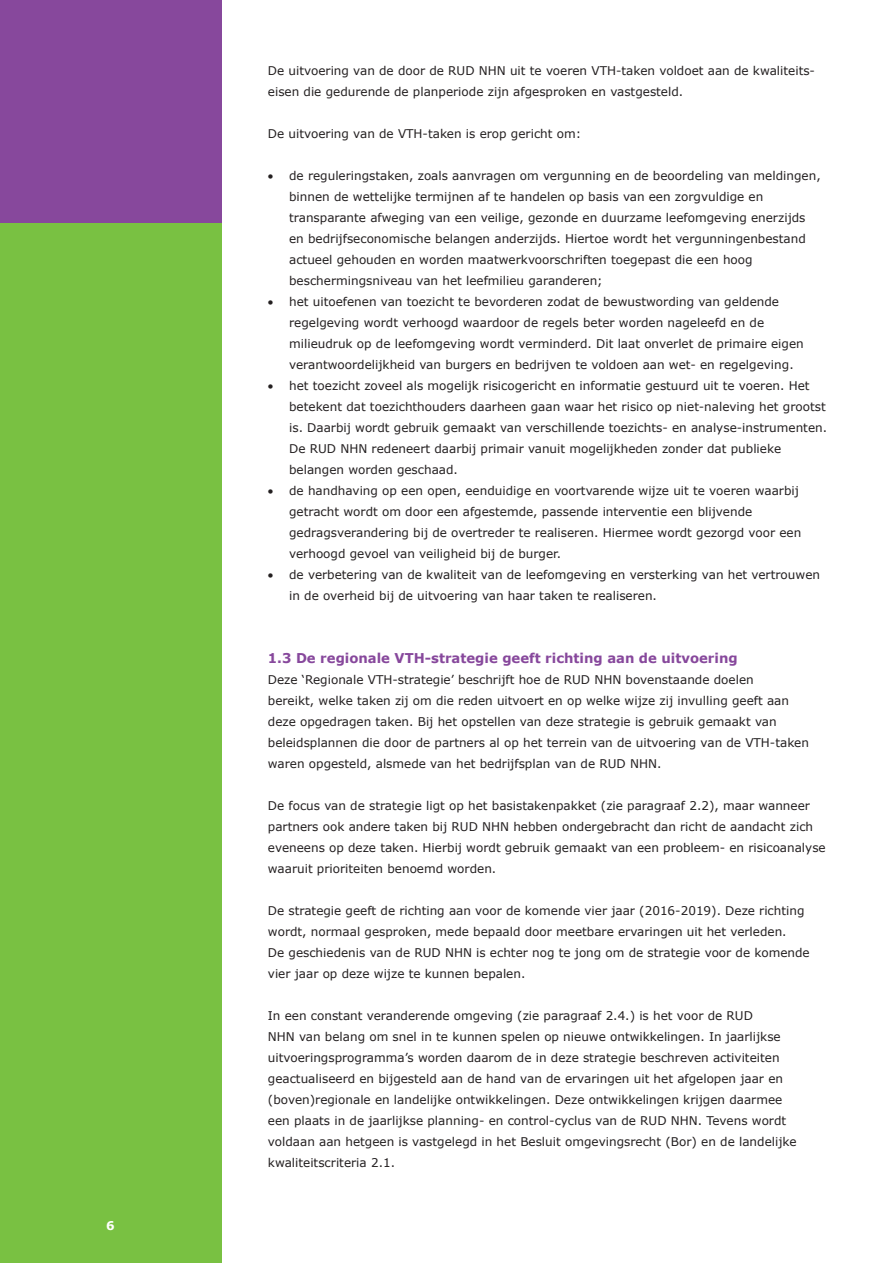
<style>
.page{position:relative;width:893px;height:1263px;background:#fff}
.page>*{position:absolute;margin:0;border:0;box-sizing:border-box;transform-origin:0 0}
.t1{font:700 13.5px "Verdana";color:#87489c}
.t2{font:12px/21px "Verdana";color:#231f20}
.t3{font:700 12px "Verdana";color:#fff}
</style>
<div class="page">
<div style="left:0;top:0;width:221px;height:1263px;background:#79c142"></div>
<div style="left:0;top:0;width:221px;height:222px;background:#87489c"></div>
<p class="t3" style="left:106px;top:1217px;width:10px">6</p>
<p class="t2" style="left:268px;top:60px;width:547px;text-indent:211px">N HN uit te voeren VTH-taken voldoet aan de kwaliteits&shy;eisen die gedurende de planperiode zijn afgesproken en vastgesteld.</p>
<p class="t2" style="left:268px;top:123px;width:315px">De uitvoering van de VTH-taken is erop gericht om:</p>
<p class="t2" style="left:289px;top:165px;width:533px;text-indent:-21px">• de reguleringstaken, zoals aanvragen om vergunning en de beoordeling van meldingen, binnen de wettelijke termijnen af te handelen op basis van een zorgvuldige en transparante afweging van een veilige, gezonde en duurzame leefomgeving enerzijds en bedrijfseconomische belangen anderzijds. Hiertoe wordt het vergunningenbestand actueel gehouden en worden maatwerkvoorschriften toegepast die een hoog beschermingsniveau van het leefmilieu garanderen;</p>
<p class="t2" style="left:289px;top:291px;width:516px;text-indent:-21px">• het uitoefenen van toezicht te bevorderen zodat de bewustwording van geldende regelgeving wordt verhoogd waardoor de regels beter worden nageleefd en de milieudruk op de leefomgeving wordt verminderd. Dit laat onverlet de primaire eigen verantwoordelijkheid van burgers en bedrijven te voldoen aan wet- en regelgeving.</p>
<p class="t2" style="left:289px;top:375px;width:539px;text-indent:-21px">• het toezicht zoveel als mogelijk risicogericht en informatie gestuurd uit te voeren. Het betekent dat toezichthouders daarheen gaan waar het risico op niet-naleving het grootst is. Daarbij wordt gebruik gemaakt van verschillende toezichts- en analyse-instrumenten.<br>De RUD</p>
<p class="t2" style="left:268px;top:60px;width:190px">De uitvoering van de door de RUD</p>
<p class="t2" style="left:289px;top:438px;width:493px;text-indent:51px">N HN redeneert daarbij primair vanuit mogelijkheden zonder dat publieke belangen worden geschaad.</p>
<p class="t2" style="left:289px;top:480px;width:514px;text-indent:-21px">• de handhaving op een open, eenduidige en voortvarende wijze uit te voeren waarbij getracht wordt om door een afgestemde, passende interventie een blijvende gedragsverandering bij de overtreder te realiseren. Hiermee wordt gezorgd voor een verhoogd gevoel van veiligheid bij de burger.</p>
<p class="t2" style="left:289px;top:564px;width:532px;text-indent:-21px">• de verbetering van de kwaliteit van de leefomgeving en versterking van het vertrouwen in de overheid bij de uitvoering van haar taken te realiseren.</p>
<p class="t1" style="left:268px;top:649px;width:471px">1.3 De regionale VTH-strategie geeft richting aan de uitvoering</p>
<p class="t2" style="left:268px;top:669px;width:306px">Deze ‘Regionale VTH-strategie’ beschrijft hoe de RUD</p>
<p class="t2" style="left:268px;top:669px;width:543px;text-indent:326px">N HN bovenstaande doelen<br>bereikt, welke taken zij om die reden uitvoert en op welke wijze zij invulling geeft aan deze opgedragen taken. Bij het opstellen van deze strategie is gebruik gemaakt van beleidsplannen die door de partners al op het terrein van de uitvoering van de VTH-taken waren opgesteld, alsmede van het bedrijfsplan van de RUD</p>
<p class="t2" style="left:630px;top:753px;width:33px">NHN.</p>
<p class="t2" style="left:268px;top:795px;width:544px">De focus van de strategie ligt op het basistakenpakket (zie paragraaf 2.2), maar wanneer partners ook andere taken bij RUD</p>
<p class="t2" style="left:268px;top:816px;width:559px;text-indent:214px">N HN hebben ondergebracht dan richt de aandacht zich eveneens op deze taken. Hierbij wordt gebruik gemaakt van een probleem- en risicoanalyse waaruit prioriteiten benoemd worden.</p>
<p class="t2" style="left:268px;top:900px;width:538px">De strategie geeft de richting aan voor de komende vier jaar (2016-2019). Deze richting wordt, normaal gesproken, mede bepaald door meetbare ervaringen uit het verleden.<br>De geschiedenis van de RUD</p>
<p class="t2" style="left:268px;top:942px;width:543px;text-indent:177px">N HN is echter nog te jong om de strategie voor de komende vier jaar op deze wijze te kunnen bepalen.</p>
<p class="t2" style="left:268px;top:1005px;width:517px">In een constant veranderende omgeving (zie paragraaf 2.4.) is het voor de RUD<br>N HN van belang om snel in te kunnen spelen op nieuwe ontwikkelingen. In jaarlijkse uitvoeringsprogramma’s worden daarom de in deze strategie beschreven activiteiten geactualiseerd en bijgesteld aan de hand van de ervaringen uit het afgelopen jaar en (boven)regionale en landelijke ontwikkelingen. Deze ontwikkelingen krijgen daarmee een plaats in de jaarlijkse planning- en control-cyclus van de RUD</p>
<p class="t2" style="left:268px;top:1110px;width:530px;text-indent:403px">N HN . Tevens wordt voldaan aan hetgeen is vastgelegd in het Besluit omgevingsrecht (Bor) en de landelijke kwaliteitscriteria 2.1.</p>
</div>
